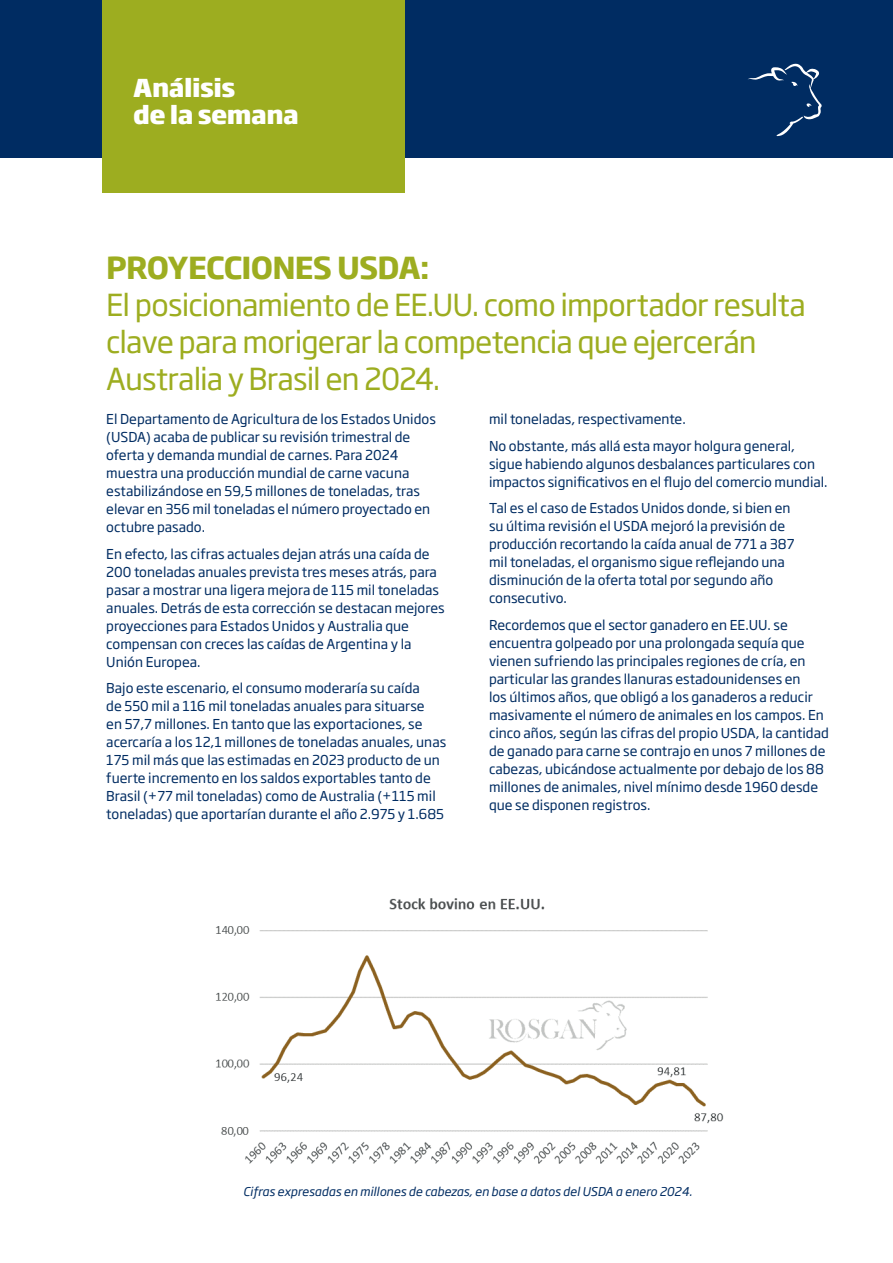
<style>
.page{position:relative;width:893px;height:1263px;background:#fff}
.page>*{position:absolute;margin:0;border:0;box-sizing:border-box;transform-origin:0 0}
.t1{font:30px/37.2px "Soho Gothic Pro";letter-spacing:-.03em;color:#9dad20}
.t2{font:700 30px "Soho Gothic Pro";letter-spacing:-.025em;color:#9dad20}
.t3{font:800 24.45px/27.2px "Soho Gothic Pro";letter-spacing:-.02em;color:#fff}
.t4{font:13.5px/18px "Soho Gothic Pro";color:#002c62}
.t5{font:italic 12px "Soho Gothic Pro";color:#002c62}
</style>
<div class="page">
<div style="left:0;top:0;width:893px;height:157px;background:#002c62"></div>
<svg style="left:748px;top:64px;width:74px;height:73px"></svg>
<div style="left:102px;top:0;width:303px;height:193px;background:#9dad20"></div>
<img style="left:216px;top:898px;width:508px;height:266px">
<h2 class="t3" style="left:133px;top:73px;width:167px">Análisis<br>de la semana</h2>
<h1 class="t2" style="left:106px;top:244px;width:325px">PROYECCIONES USDA:</h1>
<h1 class="t1" style="left:106px;top:285px;width:701px">El posicionamiento de EE.UU. como importador resulta clave para morigerar la competencia que ejercerán<br>Australia y Brasil en 2024.</h1>
<p class="t4" style="left:106px;top:410px;width:331px">El Departamento de Agricultura de los Estados Unidos (USDA) acaba de publicar su revisión trimestral de oferta y demanda mundial de carnes. Para 2024 muestra una producción mundial de carne vacuna estabilizándose en 59,5 millones de toneladas, tras elevar en 356 mil toneladas el número proyectado en octubre pasado.</p>
<p class="t4" style="left:106px;top:544px;width:340px">En efecto, las cifras actuales dejan atrás una caída de 200 toneladas anuales prevista tres meses atrás, para pasar a mostrar una ligera mejora de 115 mil toneladas anuales. Detrás de esta corrección se destacan mejores proyecciones para Estados Unidos y Australia que compensan con creces las caídas de Argentina y la Unión Europea.</p>
<p class="t4" style="left:106px;top:679px;width:341px">Bajo este escenario, el consumo moderaría su caída<br>de 550 mil a 116 mil toneladas anuales para situarse<br>en 57,7 millones. En tanto que las exportaciones, se acercaría a los 12,1 millones de toneladas anuales, unas 175 mil más que las estimadas en 2023 producto de un fuerte incremento en los saldos exportables tanto de Brasil (+77 mil toneladas) como de Australia (+115 mil toneladas) que aportarían durante el año 2.975 y 1.685</p>
<p class="t4" style="left:489px;top:405px;width:307px;line-height:26.5px">mil toneladas, respectivamente.<br>No obstante, más allá esta mayor holgura general,</p>
<p class="t4" style="left:489px;top:454px;width:340px">sigue habiendo algunos desbalances particulares con impactos significativos en el flujo del comercio mundial.</p>
<p class="t4" style="left:489px;top:499px;width:307px">Tal es el caso de Estados Unidos donde, si bien en su última revisión el USDA mejoró la previsión de producción recortando la caída anual de 771 a 387 mil toneladas, el organismo sigue reflejando una disminución de la oferta total por segundo año consecutivo.</p>
<p class="t4" style="left:489px;top:615px;width:341px">Recordemos que el sector ganadero en EE.UU. se encuentra golpeado por una prolongada sequía que vienen sufriendo las principales regiones de cría, en particular las grandes llanuras estadounidenses en<br>los últimos años, que obligó a los ganaderos a reducir masivamente el número de animales en los campos. En cinco años, según las cifras del propio USDA, la cantidad de ganado para carne se contrajo en unos 7 millones de cabezas, ubicándose actualmente por debajo de los 88 millones de animales, nivel mínimo desde 1960 desde que se disponen registros.</p>
<p class="t5" style="left:243px;top:1182px;width:450px">Cifras expresadas en millones de cabezas, en base a datos del USDA a enero 2024.</p>
</div>
